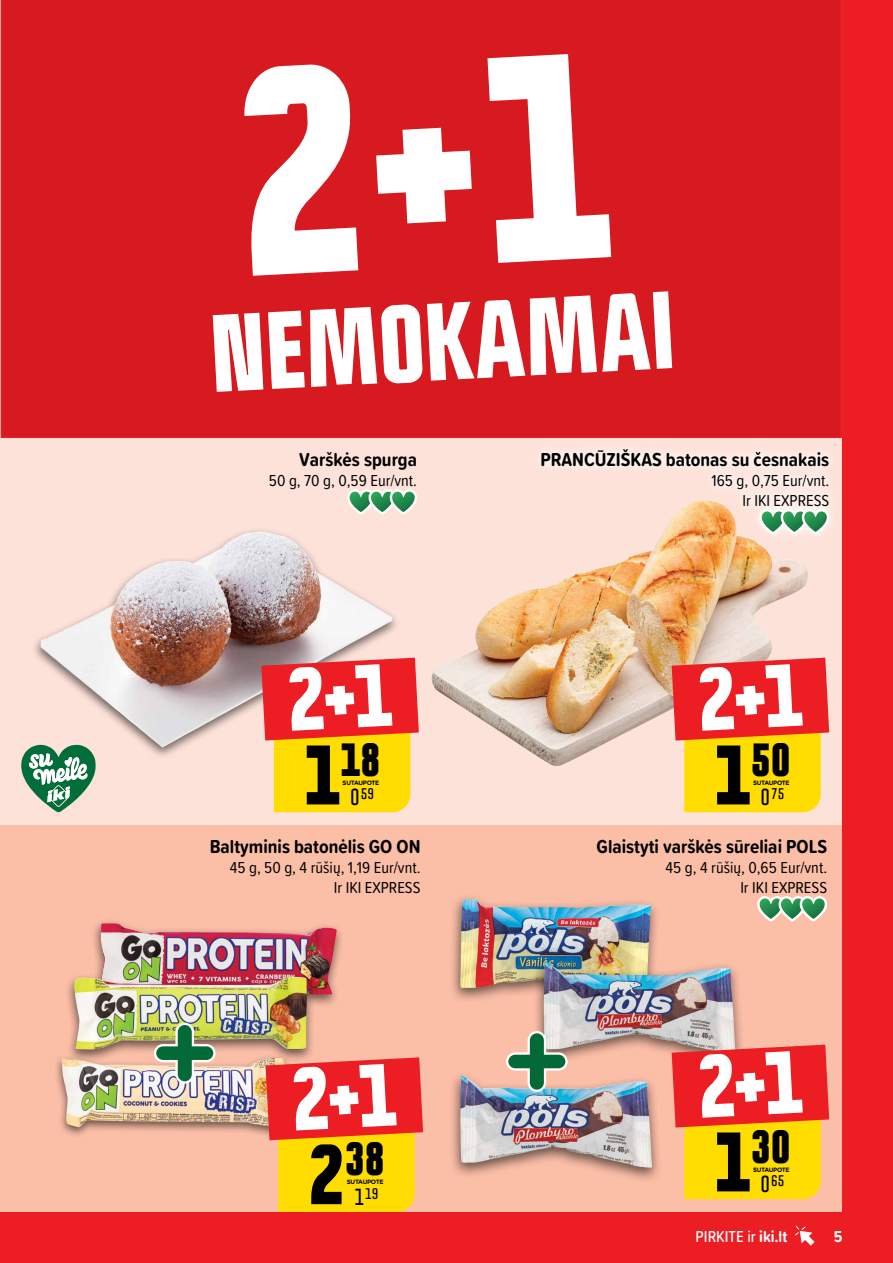
<style>
.page{position:relative;width:893px;height:1263px;background:#ed1d24}
.page>*{position:absolute;margin:0;border:0;box-sizing:border-box;transform-origin:0 0}
.t1{font:900 condensed 96px "Politica";color:#fff}
.t2{font:900 condensed 42.6px "Politica";color:#000}
.t3{font:700 19.5px "Proxima Soft Cond";color:#000}
.t4{font:16.5px/19.8px "Proxima Soft Cond";color:#000;text-align:right}
.t5{font:500 16.5px "Proxima Soft Cond";color:#fff}
.t6{font:700 16.5px "Proxima Soft Cond";color:#fff}
.t7{font:700 condensed 14.1px "Politica";color:#000;scale:1.04 1}
.t8{font:700 6.3px "Gotham Rounded";letter-spacing:-.05em;color:#000}
.s1{font-size:77.1px}
.s2{font-size:21.3px}
.s3{font-weight:700}
</style>
<div class="page">
<div style="left:0;top:0;width:842px;height:1212px;background:#fbbea7"></div>
<svg style="left:795px;top:1225px;width:20px;height:20px"></svg>
<div style="left:0;top:438px;width:842px;height:387px;background:#fde2d9"></div>
<img style="left:431px;top:543px;width:377px;height:223px">
<div style="left:1px;top:0;width:841px;height:438px;background:#d71920"></div>
<div style="left:532px;top:440px;width:307px;height:103px;background:#fff;opacity:.75"></div>
<svg style="left:758px;top:507px;width:72px;height:30px"></svg>
<div style="left:31px;top:527px;width:369px;height:233px;background:#000;opacity:.58"></div>
<img style="left:139px;top:532px;width:120px;height:42px">
<div style="left:449px;top:1070px;width:213px;height:113px;background:#000;opacity:.58"></div>
<img style="left:460px;top:1075px;width:192px;height:93px">
<div style="left:449px;top:894px;width:212px;height:115px;background:#000;opacity:.58"></div>
<img style="left:460px;top:899px;width:191px;height:95px">
<div style="left:533px;top:956px;width:212px;height:113px;background:#000;opacity:.58"></div>
<img style="left:544px;top:961px;width:191px;height:93px">
<div style="left:91px;top:918px;width:254px;height:89px;background:#000;opacity:.58"></div>
<img style="left:100px;top:923px;width:237px;height:72px">
<div style="left:65px;top:972px;width:250px;height:91px;background:#000;opacity:.58"></div>
<img style="left:74px;top:976px;width:233px;height:73px">
<div style="left:53px;top:1054px;width:248px;height:87px;background:#000;opacity:.58"></div>
<img style="left:62px;top:1058px;width:204px;height:71px">
<svg style="left:757px;top:896px;width:70px;height:26px"></svg>
<svg style="left:505px;top:1030px;width:64px;height:63px"></svg>
<svg style="left:347px;top:489px;width:70px;height:26px"></svg>
<svg style="left:21px;top:745px;width:75px;height:67px"></svg>
<img style="left:153px;top:1021px;width:64px;height:64px">
<div style="left:242px;top:52px;width:369px;height:224px;background:#d71920"></div>
<svg style="left:672px;top:658px;width:157px;height:154px;background:#f5862a"></svg>
<svg style="left:672px;top:1045px;width:157px;height:154px;background:#f58226"></svg>
<svg style="left:261px;top:658px;width:158px;height:154px;background:#f4852b"></svg>
<svg style="left:266px;top:1057px;width:157px;height:155px;background:#f68326"></svg>
<h1 class="t1" style="left:207px;top:280px;width:465px;rotate:-3deg">NEMOKAMAI</h1>
<p class="t3" style="left:299px;top:445px;width:119px">Varškės spurga</p>
<p class="t4" style="left:269px;top:470px;width:150px">50 g, 70 g, 0,59 Eur/vnt.</p>
<h2 class="t2" style="left:304px;top:726px;width:78px"><span class="s1">1</span>18</h2>
<p class="t8" style="left:343px;top:778px;width:38px">SUTAUPOTE</p>
<p class="t7" style="left:350px;top:783px;width:24px"><span class="s2">0</span>59</p>
<p class="t3" style="left:210px;top:832px;width:212px">Baltyminis batonėlis GO ON</p>
<p class="t4" style="left:230px;top:857px;width:192px">45 g, 50 g, 4 rūšių, 1,19 Eur/vnt.<br>Ir IKI EXPRESS</p>
<h2 class="t2" style="left:308px;top:1125px;width:78px"><span class="s1">2</span>38</h2>
<p class="t8" style="left:347px;top:1177px;width:38px">SUTAUPOTE</p>
<p class="t7" style="left:354px;top:1183px;width:24px"><span class="s2">1</span>19</p>
<p class="t3" style="left:540px;top:445px;width:290px">PRANCŪZIŠKAS batonas su česnakais</p>
<p class="t4" style="left:711px;top:470px;width:119px">165 g, 0,75 Eur/vnt.<br>Ir IKI EXPRESS</p>
<h2 class="t2" style="left:714px;top:726px;width:78px"><span class="s1">1</span>50</h2>
<p class="t8" style="left:753px;top:778px;width:38px">SUTAUPOTE</p>
<p class="t7" style="left:760px;top:783px;width:24px"><span class="s2">0</span>75</p>
<p class="t3" style="left:597px;top:832px;width:232px">Glaistyti varškės sūreliai POLS</p>
<p class="t4" style="left:666px;top:857px;width:163px">45 g, 4 rūšių, 0,65 Eur/vnt.<br>Ir IKI EXPRESS</p>
<h2 class="t2" style="left:714px;top:1113px;width:78px"><span class="s1">1</span>30</h2>
<p class="t8" style="left:753px;top:1165px;width:38px">SUTAUPOTE</p>
<p class="t7" style="left:760px;top:1170px;width:24px"><span class="s2">0</span>65</p>
<p class="t5" style="left:696px;top:1224px;width:93px">PIRKITE ir <span class="s3">iki.lt</span></p>
<p class="t6" style="left:834px;top:1224px;width:10px">5</p>
</div>
